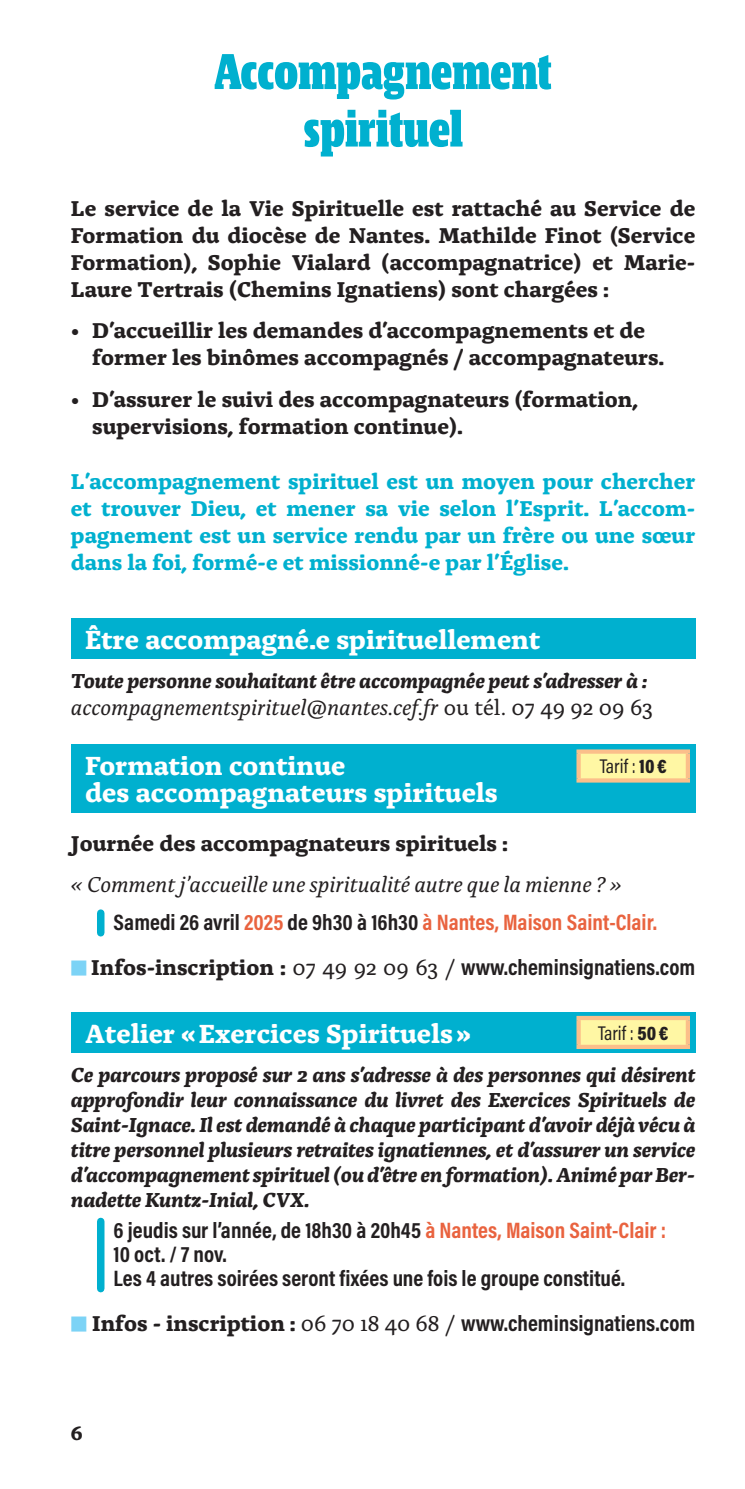
<style>
.page{position:relative;width:745px;height:1489px;background:#fff}
.page>*{position:absolute;margin:0;border:0;box-sizing:border-box;transform-origin:0 0}
.proposition_-_TITRE{font:900 52.5px/57.5px "Mislab Std Compact";color:#00b0cf;text-align:center}
.proposition_-_thème_Accomp{font:700 27.5px/27.5px "Alda OTCEV";color:#fff}
.intro{font:700 22.5px/27px "Alda OTCEV";color:#231f20}
.proposition_-_date_Accomp{font:700 22.5px/23.8px "Acumin Pro Cond";color:#231f20}
.intro-2{font:700 22.5px/27px "Alda OTCEV";color:#00b0cf;text-align:justify}
.proposition_-_date_Accomp-2{font:700 22.5px "Acumin Pro Cond";color:#e9633f}
.proposition_-_chapo{font:italic 22.5px "Alda OTCEV";color:#231f20}
.proposition_-_intitulé{font:italic 22.5px "Alda OTCEV";color:#231f20}
.proposition_-_intitulé-2{font:700 22.5px "Alda OTCEV";color:#231f20}
.proposition_-_chapo-2{font:italic 700 21.25px/25px "Alda OTCEV";letter-spacing:-.005em;color:#231f20;text-align:justify}
.t1{font:20px "Acumin Pro Cond";color:#231f20}
.t2{font:700 20px "Alda OTCEV";color:#231f20}
.s1{font-style:normal}
.s2{color:#231f20}
.s3{font-family:"Alda OTCEV"}
.s4{font-family:"Alda OTCEV";font-weight:400}
.s5{font-weight:900}
.s6{color:#e9633f}
</style>
<div class="page">
<div style="left:71px;top:618px;width:623px;height:41px;background:#00b0cf"></div>
<div style="left:71px;top:743px;width:623px;height:69px;background:#00b0cf"></div>
<div style="left:97px;top:913px;width:7px;height:19px;background:#00b0cf"></div>
<div style="left:71px;top:1011px;width:623px;height:41px;background:#00b0cf"></div>
<div style="left:97px;top:1221px;width:7px;height:67px;background:#00b0cf"></div>
<div style="left:578px;top:751px;width:109px;height:29px;background:#fff7a4"></div>
<svg style="left:576px;top:749px;width:113px;height:4px"></svg>
<svg style="left:576px;top:753px;width:4px;height:25px"></svg>
<svg style="left:685px;top:753px;width:4px;height:25px"></svg>
<svg style="left:576px;top:778px;width:113px;height:4px"></svg>
<div style="left:578px;top:1017px;width:109px;height:29px;background:#fff7a4"></div>
<div style="left:576px;top:1015px;width:113px;height:5px;background:#fbbf8a"></div>
<svg style="left:576px;top:1020px;width:4px;height:24px"></svg>
<svg style="left:685px;top:1020px;width:4px;height:24px"></svg>
<svg style="left:576px;top:1044px;width:113px;height:4px"></svg>
<p class="proposition_-_TITRE" style="left:214px;top:43px;width:338px">Accompagnement spirituel</p>
<p class="intro" style="left:71px;top:193px;width:625px;text-align:justify">Le service de la Vie Spirituelle est rattaché au Service de Formation du diocèse de Nantes. Mathilde Finot (Service Formation), Sophie Vialard (accompagnatrice) et Marie-Laure Tertrais (Chemins Ignatiens) sont chargées :</p>
<p class="intro" style="left:92px;top:315px;width:573px;text-indent:-21px">• D’accueillir les demandes d’accompagnements et de former les binômes accompagnés / accompagnateurs.</p>
<p class="intro" style="left:92px;top:383px;width:547px;text-indent:-21px">• D’assurer le suivi des accompagnateurs (formation, supervisions, formation continue).</p>
<p class="intro-2" style="left:71px;top:465px;width:625px">L’accompagnement spirituel est un moyen pour chercher et trouver Dieu, et mener sa vie selon l’Esprit. L’accom&shy;pagnement est un service rendu par un frère ou une sœur dans la foi, formé-e et missionné-e par l’Église.</p>
<p class="proposition_-_thème_Accomp" style="left:85px;top:623px;width:456px">Être accompagné.e spirituellement</p>
<p class="proposition_-_chapo-2" style="left:71px;top:666px;width:577px">Toute personne souhaitant être accompagnée peut s’adresser à :</p>
<p class="proposition_-_chapo" style="left:71px;top:690px;width:583px">accompagnementspirituel@nantes.cef.fr <span class="s1">ou tél. 07 49 92 09 63</span></p>
<p class="proposition_-_thème_Accomp" style="left:85px;top:749px;width:414px">Formation continue<br>des accompagnateurs spirituels</p>
<p class="proposition_-_intitulé-2" style="left:71px;top:825px;width:438px">Journée des accompagnateurs spirituels :</p>
<p class="proposition_-_intitulé" style="left:71px;top:867px;width:551px">« Comment j’accueille une spiritualité autre que la mienne ? »</p>
<p class="proposition_-_date_Accomp-2" style="left:113px;top:907px;width:544px"><span class="s2">Samedi 26 avril</span> 2025 <span class="s2">de 9h30 à 16h30</span> à Nantes, Maison Saint-Clair.</p>
<p class="proposition_-_date_Accomp" style="left:91px;top:955px;width:605px"><span class="s3">Infos-inscription :</span> <span class="s4">07 49 92 09 63 /</span> www.cheminsignatiens.com</p>
<p class="t1" style="left:599px;top:753px;width:68px">Tarif : <span class="s5">10 €</span></p>
<p class="proposition_-_thème_Accomp" style="left:85px;top:1017px;width:386px">Atelier «Exercices Spirituels»</p>
<p class="proposition_-_chapo-2" style="left:71px;top:1060px;width:625px">Ce parcours proposé sur 2 ans s’adresse à des personnes qui désirent approfondir leur connaissance du livret des Exercices Spirituels de Saint-Ignace. Il est demandé à chaque participant d’avoir déjà vécu à titre personnel plusieurs retraites ignatiennes, et d’assurer un service d’accompagnement spirituel (ou d’être en formation). Animé par Ber&shy;nadette Kuntz-Inial, CVX.</p>
<p class="proposition_-_date_Accomp" style="left:113px;top:1217px;width:553px">6 jeudis sur l’année, de 18h30 à 20h45 <span class="s6">à Nantes, Maison Saint-Clair :<br></span>10 oct. / 7 nov.<br>Les 4 autres soirées seront fixées une fois le groupe constitué.</p>
<p class="proposition_-_date_Accomp" style="left:92px;top:1310px;width:604px"><span class="s3">Infos - inscription :</span> <span class="s4">06 70 18 40 68 /</span> www.cheminsignatiens.com</p>
<p class="t1" style="left:597px;top:1019px;width:72px">Tarif : <span class="s5">50 €</span></p>
<p class="t2" style="left:71px;top:1417px;width:13px">6</p>
</div>
